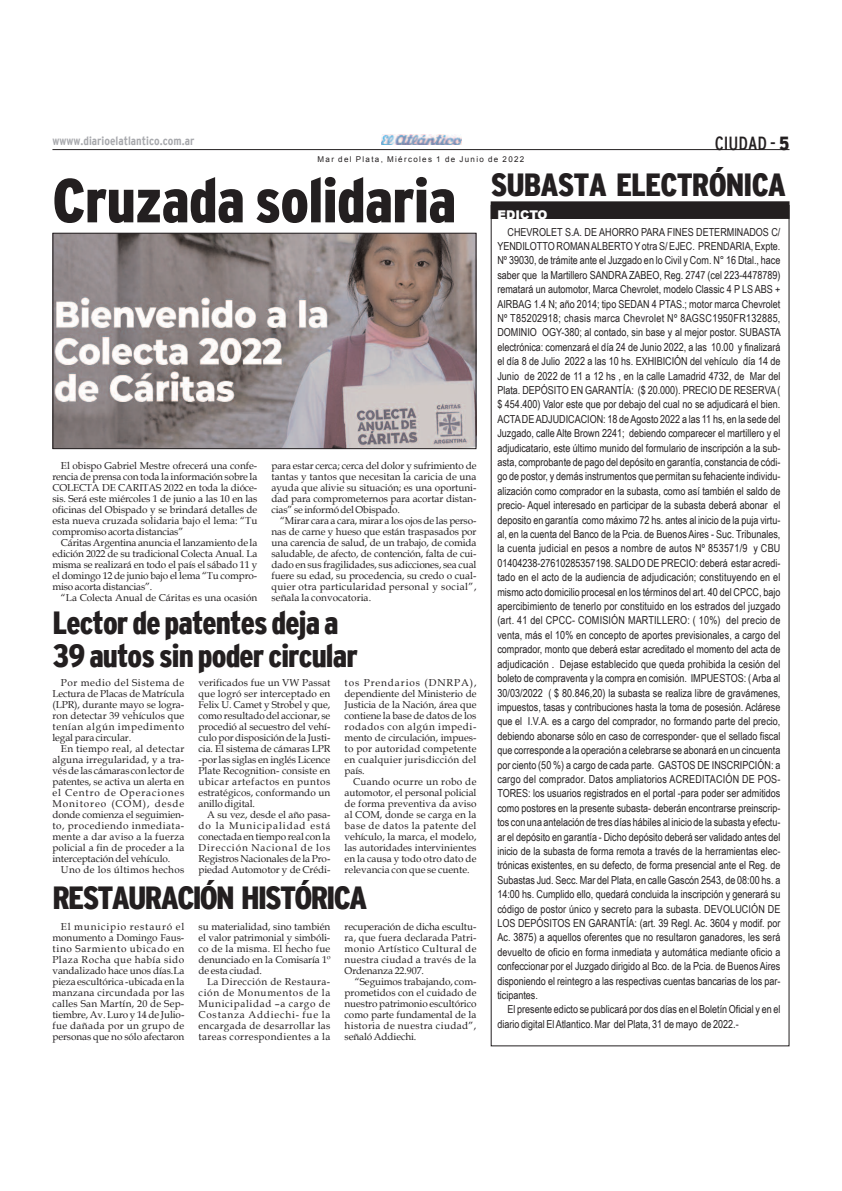
<style>
.page{position:relative;width:842px;height:1191px;background:#fff}
.page>*{position:absolute;margin:0;border:0;box-sizing:border-box;transform-origin:0 0}
.t1{font:900 condensed 62px "Interstate";letter-spacing:-.01em;color:#231f20}
.t2{font:900 condensed 32px/33px "Interstate";letter-spacing:-.025em;color:#231f20}
.t3{font:900 condensed 32px "Interstate";letter-spacing:-.055em;color:#231f20}
.t4{font:condensed 19px "Interstate";color:#231f20}
.t5{font:700 condensed 12px "Interstate";color:#a8a9ad}
.t6{font:900 12px "Arial";color:#fff}
.t7{font:11px/14.4px "Arial Narrow";color:#231f20;text-align:justify}
.t8{font:10px/11px "Book Antiqua";color:#231f20;text-align:justify}
.t9{font:10px "Book Antiqua";letter-spacing:.03em;color:#231f20}
.t10{font:8px "Arial";letter-spacing:.165em;color:#231f20}
.s1{font-weight:900}
</style>
<div class="page">
<hr style="left:52px;top:149px;width:737px;height:1px;background:#231f20">
<img style="left:381px;top:135px;width:80px;height:9px">
<div style="left:491px;top:201px;width:298px;height:18px;background:#231f20"></div>
<img style="left:54px;top:235px;width:420px;height:212px">
<div style="left:52px;top:233px;width:424px;height:216px;border:1px solid #231f20"></div>
<p class="t5" style="left:52px;top:134px;width:143px">wwww.diarioelatlantico.com.ar</p>
<p class="t10" style="left:318px;top:155px;width:208px">Mar del Plata, Miércoles 1 de Junio de 2022</p>
<h3 class="t4" style="left:715px;top:133px;width:76px">CIUDAD - <span class="s1">5</span></h3>
<h1 class="t1" style="left:52px;top:166px;width:405px">Cruzada solidaria</h1>
<p class="t8" style="left:52px;top:460px;width:206px;text-indent:9px">El obispo Gabriel Mestre ofrecerá una confe&shy;rencia de prensa con toda la información sobre la COLECTA DE CARITAS 2022 en toda la dióce&shy;sis. Será este miércoles 1 de junio a las 10 en las oficinas del Obispado y se brindará detalles de esta nueva cruzada solidaria bajo el lema: “Tu compromiso acorta distancias”</p>
<p class="t8" style="left:52px;top:537px;width:206px;text-indent:9px">Cáritas Argentina anuncia el lanzamiento de la edición 2022 de su tradicional Colecta Anual. La misma se realizará en todo el país el sábado 11 y el domingo 12 de junio bajo el lema “Tu compro&shy;miso acorta distancias”.</p>
<p class="t8" style="left:61px;top:592px;width:198px">“La Colecta Anual de Cáritas es una ocasión</p>
<p class="t8" style="left:272px;top:460px;width:206px">para estar cerca; cerca del dolor y sufrimiento de tantas y tantos que necesitan la caricia de una ayuda que alivie su situación; es una oportuni&shy;dad para comprometernos para acortar distan&shy;cias” se informó del Obispado.</p>
<p class="t8" style="left:272px;top:515px;width:206px;text-indent:9px">“Mirar cara a cara, mirar a los ojos de las perso&shy;nas de carne y hueso que están traspasados por una carencia de salud, de un trabajo, de comida saludable, de afecto, de contención, falta de cui&shy;dado en sus fragilidades, sus adicciones, sea cual fuere su edad, su procedencia, su credo o cual&shy;quier otra particularidad personal y social”, señala la convocatoria.</p>
<h2 class="t2" style="left:52px;top:606px;width:307px">Lector de patentes deja a<br>39autos sin poder circular</h2>
<p class="t8" style="left:52px;top:677px;width:133px;text-indent:9px">Por medio del Sistema de Lectura de Placas de Matrícula (LPR), durante mayo se logra&shy;ron detectar 39 vehículos que tenían algún impedimento legal para circular.</p>
<p class="t8" style="left:52px;top:743px;width:133px;text-indent:9px">En tiempo real, al detectar alguna irregularidad, y a tra&shy;vésde las cámaras conlectorde patentes, se activa un alerta en el Centro de Operaciones Monitoreo (COM), desde donde comienza el seguimien&shy;to, procediendo inmediata&shy;mente a dar aviso a la fuerza policial a fin de proceder a la interceptación del vehículo.</p>
<p class="t9" style="left:61px;top:864px;width:125px">Uno de los últimos hechos</p>
<p class="t8" style="left:199px;top:677px;width:133px">verificados fue un VW Passat que logró ser interceptado en Felix U. Camet y Strobel y que, como resultadodel accionar, se procedió al secuestro del vehí&shy;culo por disposición de la Justi&shy;cia. El sistema de cámaras LPR -por las siglas en inglés Licence Plate Recognition- consiste en ubicar artefactos en puntos estratégicos, conformando un anillo digital.</p>
<p class="t8" style="left:198px;top:809px;width:133px;text-indent:9px">A su vez, desde el año pasa&shy;do la Municipalidad está conectada en tiempo real con la Dirección Nacional de los Registros Nacionales de la Pro&shy;piedad Automotor y de Crédi-</p>
<p class="t8" style="left:345px;top:677px;width:133px">tos Prendarios (DNRPA), dependiente del Ministerio de Justicia de la Nación, área que contiene la base de datos de los rodados con algún impedi&shy;mento de circulación, impues&shy;to por autoridad competente en cualquier jurisdicción del país.</p>
<p class="t8" style="left:345px;top:776px;width:133px;text-indent:9px">Cuando ocurre un robo de automotor, el personal policial de forma preventiva da aviso al COM, donde se carga en la base de datos la patente del vehículo, la marca, el modelo, las autoridades intervinientes en la causa y todo otro dato de relevancia con que se cuente.</p>
<h2 class="t3" style="left:52px;top:880px;width:316px">RESTAURACIÓN HISTÓRICA</h2>
<p class="t8" style="left:52px;top:921px;width:133px;text-indent:9px">El municipio restauró el monumento a Domingo Faus&shy;tino Sarmiento ubicado en Plaza Rocha que había sido vandalizado hace unos días.La pieza escultórica -ubicada en la manzana circundada por las calles San Martín, 20 de Sep&shy;tiembre, Av. Luro y 14 de Julio&shy;fue dañada por un grupo de personas que no sólo afectaron</p>
<p class="t8" style="left:198px;top:921px;width:133px">su materialidad, sino también el valor patrimonial y simbóli&shy;co de la misma. El hecho fue denunciado en la Comisaría 1º de esta ciudad.</p>
<p class="t8" style="left:198px;top:976px;width:133px;text-indent:9px">La Dirección de Restaura&shy;ción de Monumentos de la Municipalidad –a cargo de Costanza Addiechi- fue la encargada de desarrollar las tareas correspondientes a la</p>
<p class="t8" style="left:345px;top:921px;width:133px">recuperación de dicha escultu&shy;ra, que fuera declarada Patri&shy;monio Artístico Cultural de nuestra ciudad a través de la Ordenanza 22.907.</p>
<p class="t8" style="left:345px;top:976px;width:133px;text-indent:10px">“Seguimos trabajando, com&shy;prometidos con el cuidado de nuestro patrimonio escultórico como parte fundamental de la historia de nuestra ciudad”, señaló Addiechi.</p>
<h2 class="t2" style="left:491px;top:168px;width:297px">SUBASTA ELECTRÓNICA</h2>
<p class="t6" style="left:497px;top:206px;width:52px">EDICTO</p>
<p class="t7" style="left:497px;top:224px;width:285px;text-indent:10px">CHEVROLET S.A. DE AHORRO PARA FINES DETERMINADOS C/ YENDILOTTOROMANALBERTOYotra S/ EJEC. PRENDARIA, Expte.<br>Nº 39030, de trámite ante el Juzgado en lo Civil y Com. N° 16 Dtal., hace saber que la Martillero SANDRA ZABEO, Reg. 2747 (cel 223-4478789) rematará un automotor, Marca Chevrolet, modelo Classic 4 P LS ABS + AIRBAG 1.4 N; año 2014; tipo SEDAN 4 PTAS.; motor marca Chevrolet Nº T85202918; chasis marca Chevrolet Nº 8AGSC1950FR132885, DOMINIO OGY-380; al contado, sin base y al mejor postor. SUBASTA electrónica: comenzará el día 24 de Junio 2022, a las 10.00 y finalizará el día 8 de Julio 2022 a las 10 hs. EXHIBICIÓN del vehículo día 14 de Junio de 2022 de 11 a 12 hs , en la calle Lamadrid 4732, de Mar del Plata. DEPÓSITO EN GARANTÍA: ($ 20.000). PRECIO DE RESERVA( $ 454.400) Valor este que por debajo del cual no se adjudicará el bien.<br>ACTADEADJUDICACION: 18 deAgosto 2022 a las 11 hs, en la sede del Juzgado, calle Alte Brown 2241; debiendo comparecer el martillero y el adjudicatario, este último munido del formulario de inscripción a la sub&shy;asta, comprobante de pago del depósito en garantía, constancia de códi&shy;go de postor, y demás instrumentos que permitan su fehaciente individu&shy;alización como comprador en la subasta, como así también el saldo de precio- Aquel interesado en participar de la subasta deberá abonar el deposito en garantía como máximo 72 hs. antes al inicio de la puja virtu&shy;al, en la cuenta del Banco de la Pcia. de Buenos Aires - Suc. Tribunales, la cuenta judicial en pesos a nombre de autos Nº 853571/9 y CBU 01404238-27610285357198. SALDODE PRECIO: deberá estar acredi&shy;tado en el acto de la audiencia de adjudicación; constituyendo en el mismo acto domicilio procesal en los términos del art. 40 del CPCC, bajo apercibimiento de tenerlo por constituido en los estrados del juzgado (art. 41 del CPCC- COMISIÓN MARTILLERO: ( 10%) del precio de venta, más el 10% en concepto de aportes previsionales, a cargo del comprador, monto que deberá estar acreditado el momento del acta de adjudicación . Dejase establecido que queda prohibida la cesión del boleto de compraventa y la compra en comisión. IMPUESTOS: (Arba al 30/03/2022 ( $ 80.846,20) la subasta se realiza libre de gravámenes, impuestos, tasas y contribuciones hasta la toma de posesión. Aclárese que el I.V.A. es a cargo del comprador, no formando parte del precio, debiendo abonarse sólo en caso de corresponder- que el sellado fiscal que corresponde a la operación a celebrarse se abonará en un cincuenta por ciento (50 %) a cargo de cada parte. GASTOS DE INSCRIPCIÓN: a cargo del comprador. Datos ampliatorios ACREDITACIÓN DE POS-TORES: los usuarios registrados en el portal -para poder ser admitidos como postores en la presente subasta- deberán encontrarse preinscrip&shy;tos con una antelación de tres días hábiles al inicio de la subasta y efectu&shy;ar el depósito en garantía - Dicho depósito deberá ser validado antes del inicio de la subasta de forma remota a través de la herramientas elec&shy;trónicas existentes, en su defecto, de forma presencial ante el Reg. de Subastas Jud. Secc. Mar del Plata, en calle Gascón 2543, de 08:00 hs. a 14:00 hs. Cumplido ello, quedará concluida la inscripción y generará su código de postor único y secreto para la subasta. DEVOLUCIÓN DE LOS DEPÓSITOS EN GARANTÍA: (art. 39 Regl. Ac. 3604 y modif. por Ac. 3875) a aquellos oferentes que no resultaron ganadores, les será devuelto de oficio en forma inmediata y automática mediante oficio a confeccionar por el Juzgado dirigido al Bco. de la Pcia. de Buenos Aires disponiendo el reintegro a las respectivas cuentas bancarias de los par&shy;ticipantes.</p>
<p class="t7" style="left:497px;top:1002px;width:285px;text-indent:10px">El presente edicto se publicará por dos días en el BoletínOficial y en el diario digital ElAtlantico. Mar del Plata, 31 de mayo de 2022.-</p>
</div>
